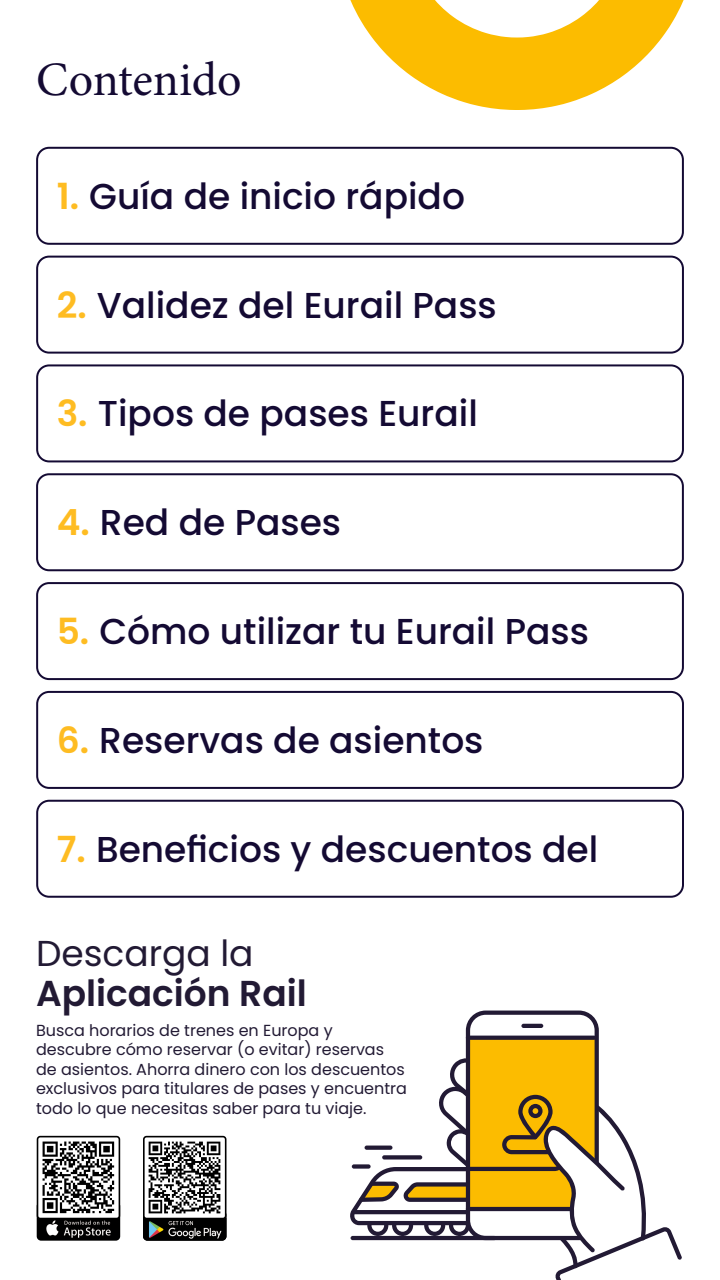
<style>
.page{position:relative;width:720px;height:1280px;background:#fff}
.page>*{position:absolute;margin:0;border:0;box-sizing:border-box;transform-origin:0 0}
.t1{font:48px "Minion Pro";color:#140a33}
.t2{font:500 36px "Poppins";color:#140a33}
.t3{font:600 36px "Poppins";color:#221a34}
.t4{font:36px "Poppins";color:#221a34}
.t5{font:16px/19.5px "Poppins";color:#221a34}
.s1{font-weight:600;color:#febc22}
</style>
<div class="page">
<img style="left:143px;top:1218px;width:84px;height:23px">
<div style="left:36px;top:147px;width:648px;height:98px;border:2px solid #140a33;border-radius:12px"></div>
<div style="left:36px;top:582px;width:648px;height:98px;border:2px solid #140a33;border-radius:12px"></div>
<div style="left:36px;top:256px;width:648px;height:98px;border:2px solid #140a33;border-radius:12px"></div>
<div style="left:36px;top:364px;width:648px;height:98px;border:2px solid #140a33;border-radius:12px"></div>
<div style="left:36px;top:473px;width:648px;height:98px;border:2px solid #140a33;border-radius:12px"></div>
<div style="left:36px;top:691px;width:648px;height:98px;border:2px solid #140a33;border-radius:12px"></div>
<div style="left:36px;top:800px;width:648px;height:98px;border:2px solid #140a33;border-radius:12px"></div>
<div style="left:37px;top:1202px;width:83px;height:39px;background:#000;border-radius:4px"></div>
<img style="left:46px;top:1220px;width:65px;height:18px">
<img style="left:40px;top:1141px;width:77px;height:75px">
<div style="left:37px;top:1136px;width:83px;height:83px;border:2px solid #000;border-radius:3px"></div>
<svg style="left:350px;top:1011px;width:332px;height:269px"></svg>
<svg style="left:365px;top:1146px;width:28px;height:4px"></svg>
<div style="left:382px;top:1155px;width:40px;height:5px;background:#221a34;border-radius:2px"></div>
<div style="left:352px;top:1164px;width:19px;height:5px;background:#221a34;border-radius:2px"></div>
<svg style="left:350px;top:0;width:334px;height:110px;fill:#fcbc00"></svg>
<svg style="left:144px;top:1137px;width:82px;height:82px"></svg>
<div style="left:143px;top:1136px;width:84px;height:83px;border:2px solid #000;border-radius:3px"></div>
<h1 class="t1" style="left:36px;top:47px;width:207px">Contenido</h1>
<h2 class="t2" style="left:57px;top:175px;width:410px"><span class="s1">1.</span> Guía de inicio rápido</h2>
<h2 class="t2" style="left:57px;top:284px;width:442px"><span class="s1">2.</span> Validez del Eurail Pass</h2>
<h2 class="t2" style="left:57px;top:393px;width:423px"><span class="s1">3.</span> Tipos de pases Eurail</h2>
<h2 class="t2" style="left:57px;top:502px;width:286px"><span class="s1">4.</span> Red de Pases</h2>
<h2 class="t2" style="left:57px;top:611px;width:534px"><span class="s1">5.</span> Cómo utilizar tu Eurail Pass</h2>
<h2 class="t2" style="left:57px;top:719px;width:428px"><span class="s1">6.</span> Reservas de asientos</h2>
<h2 class="t2" style="left:57px;top:828px;width:543px"><span class="s1">7.</span> Beneficios y descuentos del</h2>
<h2 class="t4" style="left:36px;top:932px;width:219px">Descarga la</h2>
<h2 class="t3" style="left:36px;top:973px;width:272px">Aplicación Rail</h2>
<p class="t5" style="left:36px;top:1021px;width:373px">Busca horarios de trenes en Europa y descubre cómo reservar (o evitar) reservas de asientos. Ahorra dinero con los descuentos exclusivos para titulares de pases y encuentra todo lo que necesitas saber para tu viaje.</p>
</div>
